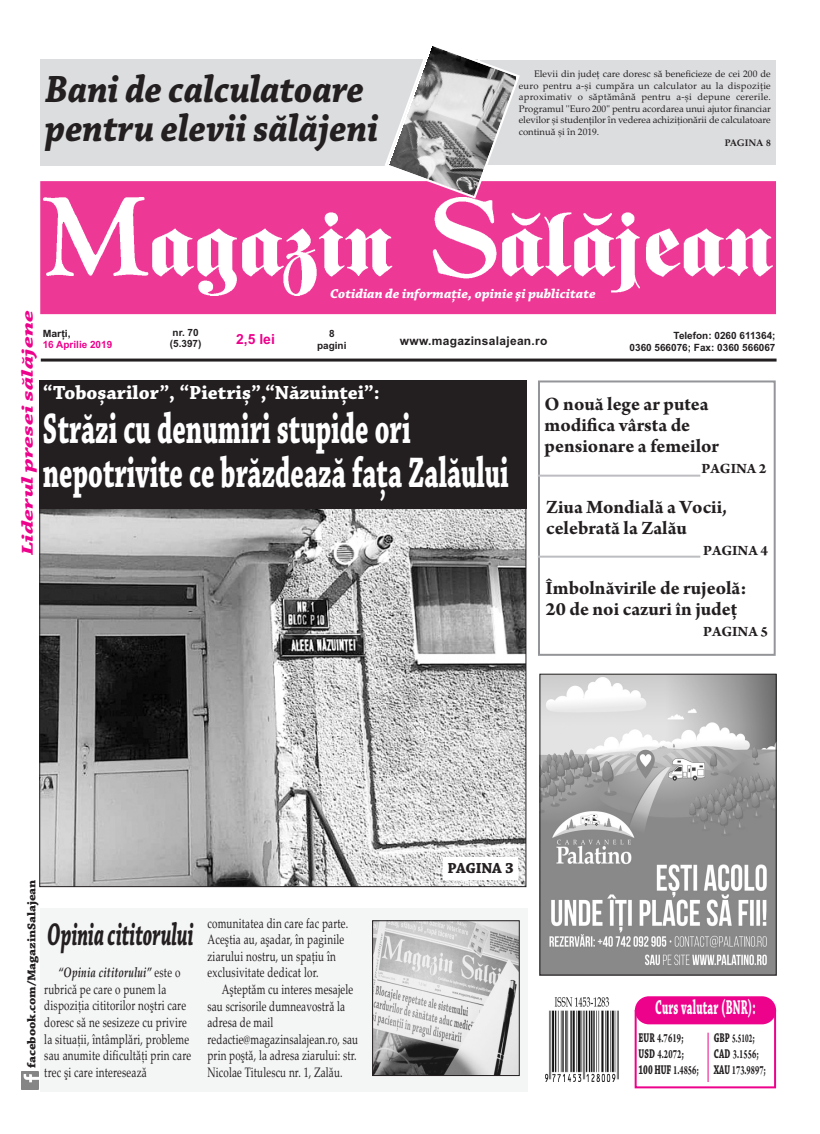
<style>
.page{position:relative;width:820px;height:1134px;background:#fff}
.page>*{position:absolute;margin:0;border:0;box-sizing:border-box;transform-origin:0 0}
.t1{font:700 45px/44px "Chaparral Pro";color:#fff;scale:.6 1}
.t2{font:italic 700 40px/39px "Chaparral Pro";color:#231f20;scale:.9 1}
.t3{font:italic 700 33.1px "Chaparral Pro";color:#231f20;scale:.57 1}
.t4{font:700 21.1px "Chaparral Pro";letter-spacing:.015em;color:#fff;scale:.52 1}
.t5{font:700 20px/21px "Arno Pro";color:#231f20}
.t6{font:700 20px "Chaparral Pro";color:#fff}
.t7{font:italic 700 16.6px "Chaparral Pro";color:#ed028c;scale:1.5 1}
.t8{font:700 15.3px "Chaparral Pro";letter-spacing:-.01em;color:#231f20}
.t9{font:700 15px "Arno Pro";color:#231f20}
.t10{font:700 14px "Arial";color:#ed028c}
.t11{font:13.7px/16.6px "Palatino Linotype";letter-spacing:.02em;color:#231f20;scale:.72 1}
.t12{font:italic 700 13.6px "Chaparral Pro";color:#fff}
.t13{font:700 13.4px/16.1px "Arno Pro";letter-spacing:.015em;color:#231f20;scale:.63 1}
.t14{font:700 13.4px/16px "Arno Pro";letter-spacing:.015em;color:#231f20;scale:.62 1}
.t15{font:700 12.8px "Arno Pro";color:#231f20;scale:.56 1}
.t16{font:700 12px "Chaparral Pro";letter-spacing:-.01em;color:#231f20;scale:1.11 1}
.t17{font:700 12px "Arial";letter-spacing:.025em;color:#231f20}
.t18{font:700 10px/12.5px "Arial";color:#231f20;text-align:right}
.t19{font:700 10px "Arial";color:#ed028c}
.t20{font:700 10px "Arial";color:#231f20;scale:1.05 1}
.t21{font:9.5px/11.5px "Palatino Linotype";letter-spacing:-.01em;color:#231f20;text-align:justify}
.t22{font:700 9.5px "Palatino Linotype";color:#231f20}
.s1{font-weight:700;font-style:italic}
.s2{font-family:"Chaparral Pro"}
.s3{font-family:"Chaparral Pro";font-size:13.4px}
.s4{font-size:13.4px}
</style>
<div class="page">
<div style="left:40px;top:908px;width:487px;height:183px;background:#f4f5f5"></div>
<img style="left:374px;top:922px;width:143px;height:152px">
<div style="left:372px;top:920px;width:147px;height:156px;border:1px solid #231f20"></div>
<img style="left:42px;top:509px;width:482px;height:376px">
<hr style="left:41px;top:359px;width:735px;height:3px;background:#231f20">
<svg style="left:38px;top:1071px;width:1px;height:18px"></svg>
<img style="left:22px;top:1071px;width:16px;height:18px">
<div style="left:40px;top:181px;width:735px;height:133px;background:#ed3896"></div>
<img style="left:43px;top:197px;width:729px;height:98px">
<div style="left:480px;top:60px;width:295px;height:105px;background:#dcdddf"></div>
<div style="left:40px;top:59px;width:437px;height:107px;background:#dcdddf"></div>
<svg style="left:383px;top:46px;width:138px;height:154px"></svg>
<div style="left:634px;top:1010px;width:141px;height:78px;border:2px solid #ed028c"></div>
<div style="left:634px;top:996px;width:141px;height:28px;background:#ed028c;border-radius:14px"></div>
<hr style="left:707px;top:1033px;width:1px;height:49px;background:#ed028c">
<img style="left:545px;top:997px;width:73px;height:85px">
<div style="left:537px;top:380px;width:238px;height:276px;border:2px solid #939598"></div>
<img style="left:541px;top:676px;width:233px;height:297px">
<div style="left:539px;top:674px;width:237px;height:301px;border:1px solid #231f20"></div>
<hr style="left:537px;top:556px;width:163px;height:2px;background:#bcbdc0">
<hr style="left:537px;top:475px;width:163px;height:2px;background:#bcbdc0">
<div style="left:39px;top:380px;width:487px;height:129px;background:#231f20"></div>
<div style="left:443px;top:857px;width:74px;height:23px;background:#fff"></div>
<h2 class="t2" style="left:45px;top:69px;width:371px">Bani de calculatoare pentru elevii sălăjeni</h2>
<p class="t21" style="left:518px;top:69px;width:253px;text-indent:15px">Elevii din judeţ care doresc să beneficieze de cei 200 de euro pentru a-și cumpăra un calculator au la dispoziţie aproximativ o săptămână pentru a-și depune cererile.<br>Programul ''Euro 200'' pentru acordarea unui ajutor financiar elevilor și studenţilor în vederea achiziţionării de calculatoare continuă și în 2019.</p>
<p class="t22" style="left:724px;top:138px;width:47px">PAGINA 8</p>
<p class="t12" style="left:330px;top:285px;width:267px">Cotidian de informaţie, opinie şi publicitate</p>
<p class="t7" style="left:17px;top:555px;width:165px;rotate:-90deg">Liderul presei sălăjene</p>
<p class="t20" style="left:43px;top:328px;width:28px">Marţi,</p>
<p class="t19" style="left:43px;top:339px;width:71px">16 Aprilie 2019</p>
<p class="t18" style="left:170px;top:327px;width:33px;line-height:11.1px;text-align:left">nr. 70 (5.397)</p>
<p class="t18" style="left:317px;top:327px;width:31px;line-height:12px;text-align:center">8 pagini</p>
<p class="t18" style="left:629px;top:329px;width:147px">Telefon: 0260 611364;<br>0360 566076; Fax: 0360 566067</p>
<p class="t10" style="left:236px;top:330px;width:40px">2,5 lei</p>
<p class="t17" style="left:399px;top:333px;width:149px">www.magazinsalajean.ro</p>
<h3 class="t6" style="left:43px;top:385px;width:338px">“Toboșarilor”, “Pietriș”,“Năzuinței”:</h3>
<h1 class="t1" style="left:43px;top:411px;width:778px">Străzi cu denumiri stupide ori nepotrivite ce brăzdează fața Zalăului</h1>
<h3 class="t5" style="left:544px;top:395px;width:176px">O nouă lege ar putea modifica vârsta de pensionare a femeilor</h3>
<p class="t9" style="left:701px;top:463px;width:66px">PAGINA 2</p>
<h3 class="t5" style="left:546px;top:498px;width:182px">Ziua Mondială a Vocii, celebrată la Zalău</h3>
<p class="t9" style="left:702px;top:545px;width:66px">PAGINA 4</p>
<h3 class="t5" style="left:545px;top:580px;width:202px">Îmbolnăvirile de rujeolă:<br>20 de noi cazuri în judeţ</h3>
<p class="t9" style="left:702px;top:626px;width:66px">PAGINA 5</p>
<p class="t16" style="left:27px;top:1068px;width:171px;rotate:-90deg">facebook.com/MagazinSalajean</p>
<h3 class="t3" style="left:47px;top:914px;width:258px">Opinia cititorului</h3>
<p class="t11" style="left:44px;top:966px;width:205px;text-indent:14px"><span class="s1">“Opinia cititorului”</span> este o rubrică pe care o punem la dispoziţia cititorilor noştri care doresc să ne sesizeze cu privire la situaţii, întâmplări, probleme sau anumite dificultăţi prin care trec şi care interesează</p>
<p class="t11" style="left:207px;top:916px;width:197px">comunitatea din care fac parte.<br>Aceştia au, aşadar, în paginile ziarului nostru, un spaţiu în exclusivitate dedicat lor.</p>
<p class="t11" style="left:207px;top:982px;width:211px;text-indent:14px">Aşteptăm cu interes mesajele sau scrisorile dumneavostră la adresa de mail redactie@magazinsalajean.ro, sau prin poştă, la adresa ziarului: str.<br>Nicolae Titulescu nr. 1, Zalău.</p>
<p class="t8" style="left:447px;top:862px;width:68px">PAGINA 3</p>
<h3 class="t4" style="left:655px;top:999px;width:195px">Curs valutar (BNR):</h3>
<p class="t13" style="left:638px;top:1031px;width:97px"><span class="s2">EUR</span> 4.7619;<br><span class="s2">USD</span> 4.2072;<br><span class="s2">100 HUF</span> 1.4856;</p>
<p class="t15" style="left:713px;top:1034px;width:75px"><span class="s3">GBP</span> 5.5102<span class="s4">;</span></p>
<p class="t14" style="left:713px;top:1048px;width:86px"><span class="s2">CAD</span> 3.1556;<br><span class="s2">XAU</span> 173.9897;</p>
</div>
